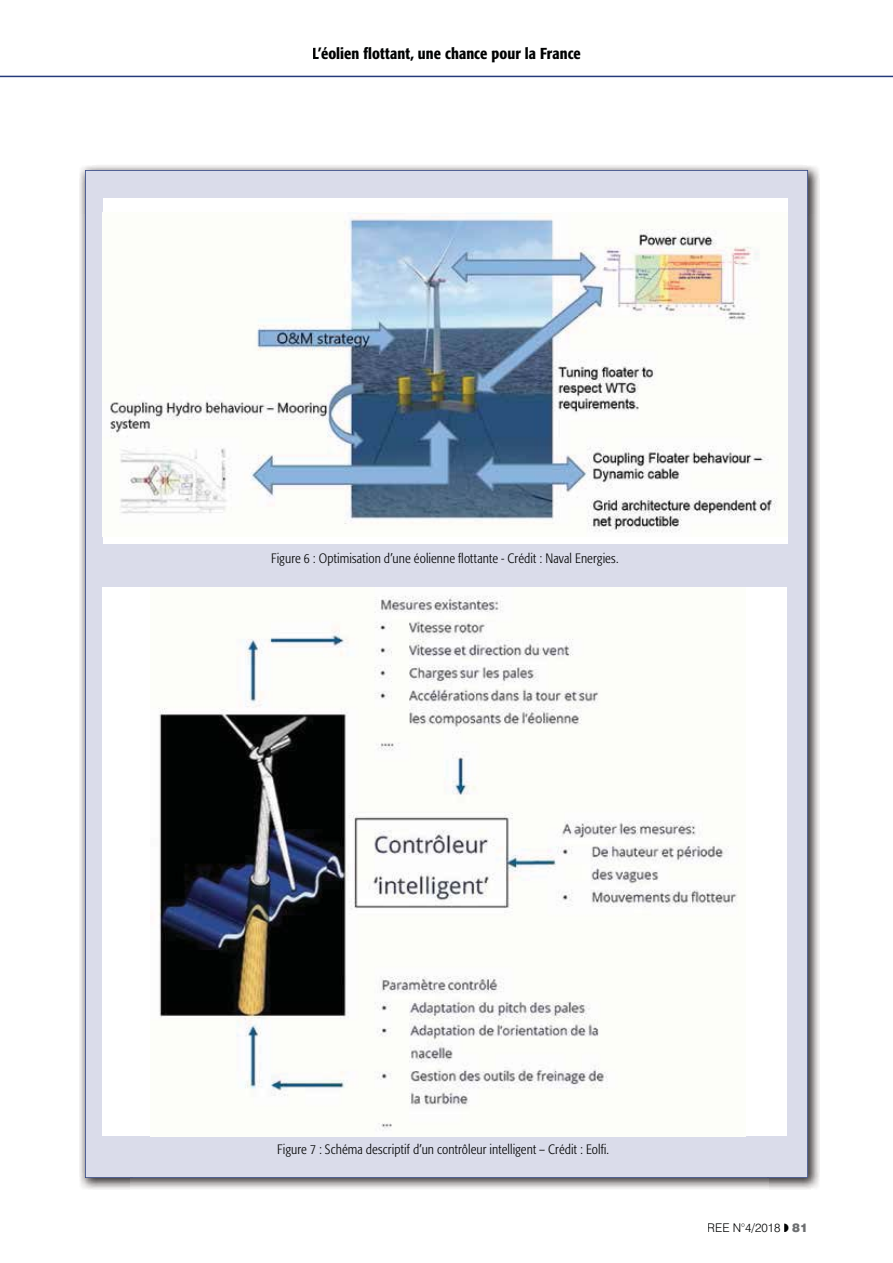
<style>
.page{position:relative;width:893px;height:1263px;background:#fff}
.page>*{position:absolute;margin:0;border:0;box-sizing:border-box;transform-origin:0 0}
.t1{font:500 condensed 15.75px "Formata";letter-spacing:.005em;color:#010202}
.t2{font:300 condensed 13.5px "Formata";letter-spacing:.01em;color:#010202}
.t3{font:300 12px "Swiss 721 BT";color:#010202}
.s1{font-weight:900;color:#6d6f71}
</style>
<div class="page">
<hr style="left:0;top:76px;width:893px;height:1px;background:#253a7b">
<img style="left:79px;top:165px;width:741px;height:49px">
<img style="left:79px;top:214px;width:52px;height:976px">
<img style="left:768px;top:214px;width:52px;height:976px">
<img style="left:131px;top:1178px;width:637px;height:11px">
<div style="left:85px;top:170px;width:723px;height:1008px;background:#dadcea"></div>
<div style="left:103px;top:198px;width:684px;height:346px;background:#fff"></div>
<img style="left:110px;top:213px;width:667px;height:320px">
<div style="left:272px;top:553px;width:37px;height:13px;background:#dadcea"></div>
<div style="left:314px;top:553px;width:222px;height:13px;background:#dadcea"></div>
<div style="left:540px;top:553px;width:78px;height:13px;background:#dadcea"></div>
<div style="left:103px;top:587px;width:684px;height:549px;background:#fff"></div>
<img style="left:150px;top:596px;width:588px;height:535px">
<div style="left:278px;top:1144px;width:37px;height:13px;background:#dadcea"></div>
<div style="left:320px;top:1144px;width:257px;height:13px;background:#dadcea"></div>
<div style="left:581px;top:1144px;width:27px;height:10px;background:#dadcea"></div>
<p class="t1" style="left:312px;top:47px;width:270px">L’éolien flottant, une chance pour la France</p>
<p class="t2" style="left:271px;top:553px;width:349px">Figure 6 : Optimisation d’une éolienne flottante - Crédit : Naval Energies.</p>
<p class="t2" style="left:277px;top:1144px;width:333px">Figure 7 : Schéma descriptif d’un contrôleur intelligent – Crédit : Eolfi.</p>
<p class="t3" style="left:707px;top:1220px;width:102px">REE N°4/2018 <span class="s1">81</span></p>
</div>
